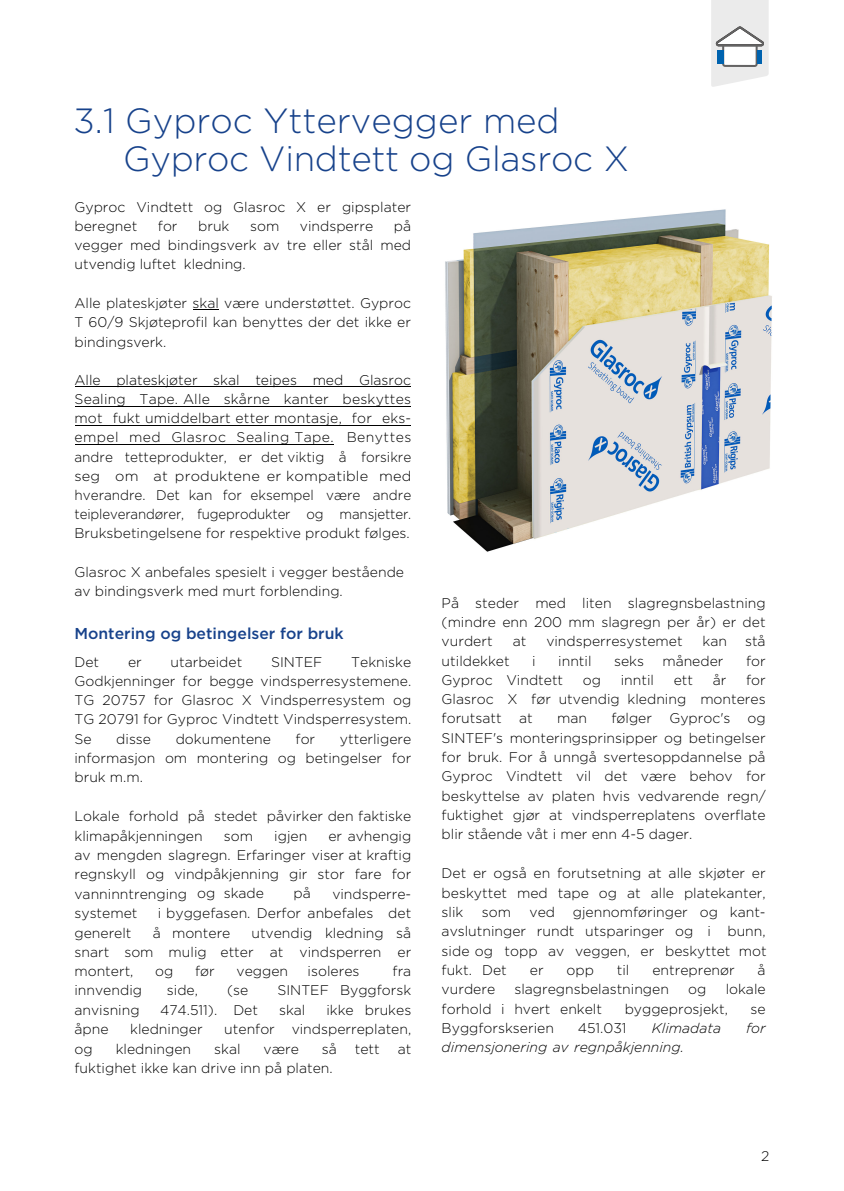
<style>
.page{position:relative;width:844px;height:1191px;background:#fff}
.page>*{position:absolute;margin:0;border:0;box-sizing:border-box;transform-origin:0 0}
.t1{font:300 35px/38.5px "Gotham";color:#17428b}
.t2{font:500 15.75px "Gotham";color:#17428b}
.t3{font:300 14px/19.2px "Gotham";color:#000;text-align:justify}
.t4{font:italic 300 14px "Gotham";color:#000}
</style>
<div class="page">
<svg style="left:711px;top:0;width:57px;height:87px"></svg>
<hr style="left:757px;top:50px;width:4px;height:13px;background:#0063af">
<div style="left:718px;top:50px;width:5px;height:13px;background:#0063af"></div>
<hr style="left:717px;top:50px;width:4px;height:13px;background:#0063af">
<hr style="left:75px;top:444px;width:258px;height:1px;background:#000">
<hr style="left:75px;top:425px;width:336px;height:1px;background:#000">
<hr style="left:75px;top:406px;width:335px;height:1px;background:#000">
<hr style="left:75px;top:386px;width:335px;height:1px;background:#000">
<img style="left:445px;top:209px;width:327px;height:343px">
<h1 class="t1" style="left:123px;top:100px;width:507px;text-indent:-50px">3.1 Gyproc Yttervegger med<br>Gyproc Vindtett og Glasroc X</h1>
<p class="t3" style="left:74px;top:197px;width:338px">Gyproc Vindtett og Glasroc X er gipsplater beregnet</p>
<p class="t3" style="left:74px;top:216px;width:338px;text-indent:319px">på vegger med bindingsverk av tre eller stål med utvendig luftet kledning.</p>
<p class="t3" style="left:74px;top:293px;width:338px">Alle plateskjøter skal være understøttet. Gyproc T 60/9 Skjøteprofil kan benyttes der det ikke er bindingsverk.</p>
<p class="t3" style="left:74px;top:370px;width:338px">Alle plateskjøter skal teipes med Glasroc Sealing Tape. Alle skårne kanter beskyttes mot fukt umiddelbart etter montasje, for eks&shy;empel med Glasroc Sealing Tape. Benyttes andre tetteprodukter, er det viktig å forsikre seg om at produktene er kompatible med hverandre. Det kan for eksempel være andre teipleverandører, fugeprodukter og mansjetter.<br>Bruksbetingelsene for respektive produkt følges.</p>
<p class="t3" style="left:74px;top:562px;width:331px">Glasroc X anbefales spesielt i vegger bestående av bindingsverk med murt forblending.</p>
<p class="t2" style="left:74px;top:622px;width:271px">Montering og betingelser for bruk</p>
<p class="t3" style="left:74px;top:651px;width:26px">Det</p>
<p class="t3" style="left:128px;top:651px;width:15px">er</p>
<p class="t3" style="left:170px;top:651px;width:73px">utarbeidet</p>
<p class="t3" style="left:271px;top:651px;width:53px">SINTEF</p>
<p class="t3" style="left:158px;top:216px;width:21px">for</p>
<p class="t3" style="left:198px;top:216px;width:33px">bruk</p>
<p class="t3" style="left:250px;top:216px;width:31px">som</p>
<p class="t3" style="left:300px;top:216px;width:75px">vindsperre</p>
<p class="t3" style="left:74px;top:651px;width:338px;text-indent:277px">Tekniske Godkjenninger for begge vindsperresystemene.<br>TG 20757 for Glasroc X Vindsperresystem og TG 20791 for Gyproc Vindtett Vindsperresystem.<br>Se</p>
<p class="t3" style="left:116px;top:728px;width:36px">disse</p>
<p class="t3" style="left:176px;top:728px;width:97px">dokumentene</p>
<p class="t3" style="left:295px;top:728px;width:21px">for</p>
<p class="t3" style="left:74px;top:728px;width:338px;text-indent:265px">ytterligere informasjon om montering og betingelser for bruk m.m.</p>
<p class="t3" style="left:74px;top:806px;width:338px">Lokale forhold på stedet påvirker den faktiske klimapåkjenningen</p>
<p class="t3" style="left:74px;top:826px;width:338px;text-indent:254px">er avhengig av mengden slagregn. Erfaringer viser at kraftig regnskyll og vindpåkjenning gir stor fare for vanninntrenging og skade</p>
<p class="t3" style="left:224px;top:826px;width:31px">som</p>
<p class="t3" style="left:274px;top:826px;width:34px">igjen</p>
<p class="t3" style="left:293px;top:883px;width:19px">på</p>
<p class="t3" style="left:332px;top:883px;width:80px">vindsperre-</p>
<p class="t3" style="left:74px;top:903px;width:64px">systemet</p>
<p class="t3" style="left:158px;top:903px;width:255px">i byggefasen. Derfor anbefales det</p>
<p class="t3" style="left:74px;top:922px;width:59px">generelt</p>
<p class="t3" style="left:153px;top:922px;width:79px">å montere</p>
<p class="t3" style="left:74px;top:922px;width:338px;text-indent:177px">utvendig kledning så snart som mulig etter at vindsperren er montert,</p>
<p class="t3" style="left:155px;top:961px;width:20px">og</p>
<p class="t3" style="left:195px;top:961px;width:21px">før</p>
<p class="t3" style="left:236px;top:961px;width:53px">veggen</p>
<p class="t3" style="left:307px;top:961px;width:53px">isoleres</p>
<p class="t3" style="left:392px;top:961px;width:20px">fra</p>
<p class="t3" style="left:74px;top:980px;width:69px">innvendig</p>
<p class="t3" style="left:167px;top:980px;width:33px">side,</p>
<p class="t3" style="left:227px;top:980px;width:23px">(se</p>
<p class="t3" style="left:277px;top:980px;width:135px">SINTEF Byggforsk</p>
<p class="t3" style="left:74px;top:1000px;width:67px">anvisning</p>
<p class="t3" style="left:160px;top:1000px;width:99px">474.511). Det</p>
<p class="t3" style="left:279px;top:1000px;width:28px">skal</p>
<p class="t3" style="left:326px;top:1000px;width:86px">ikke brukes</p>
<p class="t3" style="left:74px;top:1019px;width:36px">åpne</p>
<p class="t3" style="left:130px;top:1019px;width:74px">kledninger</p>
<p class="t3" style="left:224px;top:1019px;width:188px">utenfor vindsperreplaten,</p>
<p class="t3" style="left:74px;top:1038px;width:20px">og</p>
<p class="t3" style="left:116px;top:1038px;width:77px">kledningen</p>
<p class="t3" style="left:214px;top:1038px;width:28px">skal</p>
<p class="t3" style="left:263px;top:1038px;width:37px">være</p>
<p class="t3" style="left:322px;top:1038px;width:16px">så</p>
<p class="t3" style="left:355px;top:1038px;width:26px">tett</p>
<p class="t3" style="left:397px;top:1038px;width:15px">at</p>
<p class="t3" style="left:74px;top:1057px;width:260px">fuktighet ikke kan drive inn på platen.</p>
<p class="t3" style="left:441px;top:592px;width:325px">På steder med liten slagregnsbelastning (mindre enn 200 mm slagregn per år) er det vurdert</p>
<p class="t3" style="left:512px;top:631px;width:15px">at</p>
<p class="t3" style="left:546px;top:631px;width:138px">vindsperresystemet</p>
<p class="t3" style="left:702px;top:631px;width:26px">kan</p>
<p class="t3" style="left:744px;top:631px;width:22px">stå</p>
<p class="t3" style="left:441px;top:650px;width:70px">utildekket</p>
<p class="t3" style="left:532px;top:650px;width:5px">i</p>
<p class="t3" style="left:558px;top:650px;width:35px">inntil</p>
<p class="t3" style="left:614px;top:650px;width:31px">seks</p>
<p class="t3" style="left:662px;top:650px;width:63px">måneder</p>
<p class="t3" style="left:745px;top:650px;width:21px">for</p>
<p class="t3" style="left:441px;top:670px;width:123px">Gyproc Vindtett</p>
<p class="t3" style="left:582px;top:670px;width:20px">og</p>
<p class="t3" style="left:620px;top:670px;width:35px">inntil</p>
<p class="t3" style="left:673px;top:670px;width:21px">ett</p>
<p class="t3" style="left:712px;top:670px;width:15px">år</p>
<p class="t3" style="left:441px;top:670px;width:325px;text-indent:304px">for Glasroc X før utvendig kledning monteres forutsatt at</p>
<p class="t3" style="left:441px;top:708px;width:325px;text-indent:170px">følger Gyproc's og SINTEF's monteringsprinsipper og betingelser for bruk. For å unngå svertesoppdannelse på Gyproc Vindtett vil det være behov for beskyttelse av platen hvis vedvarende regn/ fuktighet gjør at vindsperreplatens overflate blir stående våt i mer enn 4-5 dager.</p>
<p class="t3" style="left:441px;top:863px;width:325px">Det er også en forutsetning at alle skjøter er beskyttet med tape og at alle platekanter, slik</p>
<p class="t3" style="left:557px;top:708px;width:31px">man</p>
<p class="t3" style="left:441px;top:902px;width:326px;text-indent:131px">gjennomføringer og kant&shy;avslutninger rundt utsparinger og i bunn, side og topp av veggen, er beskyttet mot fukt. Det</p>
<p class="t3" style="left:482px;top:902px;width:31px">som</p>
<p class="t3" style="left:529px;top:902px;width:27px">ved</p>
<p class="t3" style="left:529px;top:960px;width:15px">er</p>
<p class="t3" style="left:566px;top:960px;width:29px">opp</p>
<p class="t3" style="left:616px;top:960px;width:14px">til</p>
<p class="t3" style="left:652px;top:960px;width:84px">entreprenør</p>
<p class="t3" style="left:757px;top:960px;width:10px">å</p>
<p class="t3" style="left:441px;top:979px;width:55px">vurdere</p>
<p class="t3" style="left:514px;top:979px;width:156px">slagregnsbelastningen</p>
<p class="t3" style="left:688px;top:979px;width:20px">og</p>
<p class="t3" style="left:725px;top:979px;width:41px">lokale</p>
<p class="t3" style="left:441px;top:998px;width:162px">forhold i hvert enkelt</p>
<p class="t3" style="left:624px;top:998px;width:105px">byggeprosjekt,</p>
<p class="t3" style="left:750px;top:998px;width:17px">se</p>
<p class="t3" style="left:441px;top:1018px;width:114px">Byggforskserien</p>
<p class="t3" style="left:577px;top:1018px;width:50px">451.031</p>
<p class="t4" style="left:651px;top:1019px;width:71px">Klimadata</p>
<p class="t4" style="left:746px;top:1019px;width:21px">for</p>
<p class="t4" style="left:441px;top:1038px;width:244px">dimensjonering av regnpåkjenning.</p>
<p class="t3" style="left:761px;top:1146px;width:10px">2</p>
</div>
